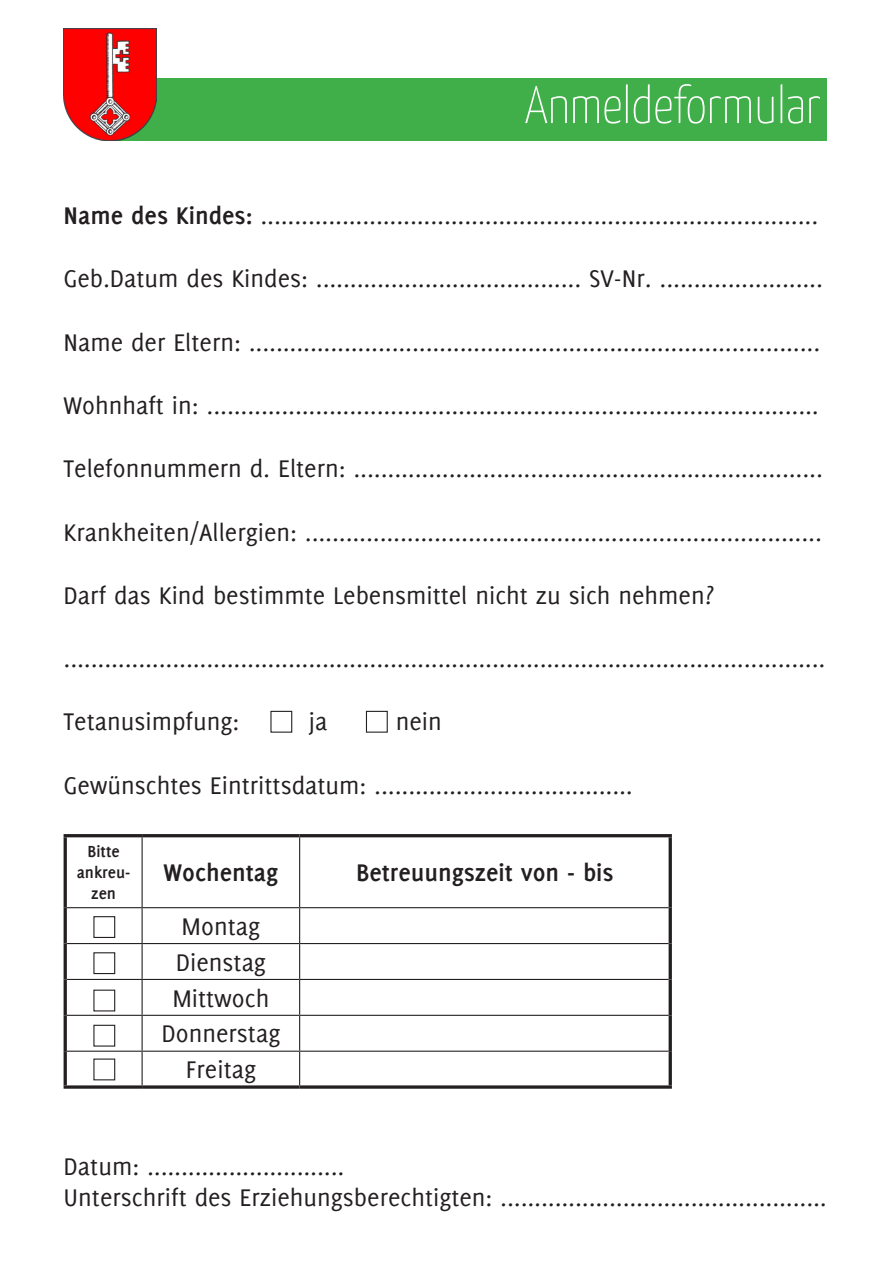
<style>
.page{position:relative;width:893px;height:1263px;background:#fff}
.page>*{position:absolute;margin:0;border:0;box-sizing:border-box;transform-origin:0 0}
.t1{font:100 52.65px "Yanone Kaffeesatz";color:#fff}
.t2{font:26.4px "Delicious";color:#231f20}
.t3{font:700 26.4px "Delicious";color:#231f20}
.t4{font:700 17.55px/21.1px "Delicious";color:#231f20;text-align:center}
.s1{font-weight:700}
</style>
<div class="page">
<hr style="left:64px;top:834px;width:78px;height:3px;background:#231f20">
<hr style="left:64px;top:837px;width:3px;height:71px;background:#231f20">
<hr style="left:142px;top:834px;width:158px;height:3px;background:#231f20">
<hr style="left:300px;top:834px;width:372px;height:3px;background:#231f20">
<hr style="left:64px;top:908px;width:3px;height:35px;background:#231f20">
<hr style="left:64px;top:943px;width:3px;height:36px;background:#231f20">
<hr style="left:64px;top:979px;width:3px;height:36px;background:#231f20">
<hr style="left:64px;top:1015px;width:3px;height:36px;background:#231f20">
<hr style="left:64px;top:1051px;width:3px;height:34px;background:#231f20">
<svg style="left:64px;top:1085px;width:78px;height:4px"></svg>
<svg style="left:142px;top:1085px;width:158px;height:4px"></svg>
<svg style="left:300px;top:1085px;width:372px;height:4px"></svg>
<hr style="left:142px;top:837px;width:1px;height:70px;background:#231f20">
<hr style="left:299px;top:837px;width:1px;height:70px;background:#231f20">
<hr style="left:67px;top:907px;width:75px;height:1px;background:#231f20">
<hr style="left:142px;top:907px;width:158px;height:1px;background:#231f20">
<hr style="left:142px;top:908px;width:1px;height:35px;background:#231f20">
<hr style="left:300px;top:907px;width:369px;height:1px;background:#231f20">
<hr style="left:299px;top:908px;width:1px;height:35px;background:#231f20">
<hr style="left:67px;top:943px;width:75px;height:1px;background:#231f20">
<hr style="left:142px;top:943px;width:158px;height:1px;background:#231f20">
<hr style="left:142px;top:944px;width:1px;height:35px;background:#231f20">
<hr style="left:300px;top:943px;width:369px;height:1px;background:#231f20">
<hr style="left:299px;top:944px;width:1px;height:35px;background:#231f20">
<hr style="left:67px;top:979px;width:75px;height:1px;background:#231f20">
<hr style="left:142px;top:979px;width:158px;height:1px;background:#231f20">
<hr style="left:142px;top:980px;width:1px;height:35px;background:#231f20">
<hr style="left:300px;top:979px;width:369px;height:1px;background:#231f20">
<hr style="left:299px;top:980px;width:1px;height:35px;background:#231f20">
<hr style="left:67px;top:1015px;width:75px;height:1px;background:#231f20">
<hr style="left:142px;top:1015px;width:158px;height:1px;background:#231f20">
<hr style="left:142px;top:1016px;width:1px;height:35px;background:#231f20">
<hr style="left:300px;top:1015px;width:369px;height:1px;background:#231f20">
<hr style="left:299px;top:1016px;width:1px;height:35px;background:#231f20">
<hr style="left:67px;top:1051px;width:75px;height:1px;background:#231f20">
<hr style="left:142px;top:1051px;width:158px;height:1px;background:#231f20">
<hr style="left:142px;top:1052px;width:1px;height:33px;background:#231f20">
<hr style="left:300px;top:1051px;width:369px;height:1px;background:#231f20">
<hr style="left:299px;top:1052px;width:1px;height:33px;background:#231f20">
<hr style="left:669px;top:837px;width:3px;height:71px;background:#231f20">
<hr style="left:669px;top:908px;width:3px;height:35px;background:#231f20">
<hr style="left:669px;top:943px;width:3px;height:36px;background:#231f20">
<hr style="left:669px;top:979px;width:3px;height:36px;background:#231f20">
<hr style="left:669px;top:1015px;width:3px;height:36px;background:#231f20">
<hr style="left:669px;top:1051px;width:3px;height:34px;background:#231f20">
<div style="left:112px;top:78px;width:715px;height:62px;background:#40ae49"></div>
<img style="left:64px;top:28px;width:93px;height:112px">
<div style="left:270px;top:711px;width:22px;height:22px;border:1px solid #231f20"></div>
<div style="left:366px;top:711px;width:22px;height:22px;border:1px solid #231f20"></div>
<div style="left:93px;top:916px;width:22px;height:22px;border:1px solid #231f20"></div>
<div style="left:93px;top:952px;width:22px;height:22px;border:1px solid #231f20"></div>
<div style="left:93px;top:1025px;width:22px;height:21px;border:1px solid #231f20"></div>
<p class="t1" style="left:525px;top:73px;width:298px">Anmeldeformular</p>
<p class="t2" style="left:64px;top:201px;width:756px"><span class="s1">Name des Kindes:</span> ..................................................................................</p>
<p class="t2" style="left:64px;top:264px;width:761px">Geb.Datum des Kindes: ....................................... SV-Nr. ........................</p>
<p class="t2" style="left:64px;top:327px;width:758px">Name der Eltern: ....................................................................................</p>
<p class="t2" style="left:64px;top:390px;width:757px">Wohnhaft in: ..........................................................................................</p>
<p class="t2" style="left:64px;top:454px;width:761px">Telefonnummern d. Eltern: .....................................................................</p>
<p class="t2" style="left:64px;top:517px;width:760px">Krankheiten/Allergien: ............................................................................</p>
<p class="t2" style="left:64px;top:580px;width:652px">Darf das Kind bestimmte Lebensmittel nicht zu sich nehmen?</p>
<p class="t2" style="left:64px;top:644px;width:763px">................................................................................................................</p>
<p class="t2" style="left:64px;top:707px;width:177px">Tetanusimpfung:</p>
<p class="t2" style="left:309px;top:707px;width:20px">ja</p>
<p class="t2" style="left:396px;top:707px;width:48px">nein</p>
<p class="t2" style="left:64px;top:770px;width:571px">Gewünschtes Eintrittsdatum: ......................................</p>
<p class="t4" style="left:77px;top:840px;width:55px">Bitte ankreu&shy;zen</p>
<p class="t3" style="left:164px;top:857px;width:116px">Wochentag</p>
<p class="t3" style="left:356px;top:857px;width:259px">Betreuungszeit von - bis</p>
<p class="t2" style="left:182px;top:911px;width:80px">Montag</p>
<p class="t2" style="left:176px;top:947px;width:92px">Dienstag</p>
<p class="t2" style="left:172px;top:983px;width:99px">Mittwoch</p>
<p class="t2" style="left:161px;top:1019px;width:120px">Donnerstag</p>
<p class="t2" style="left:186px;top:1055px;width:72px">Freitag</p>
<p class="t2" style="left:64px;top:1151px;width:282px">Datum: .............................</p>
<p class="t2" style="left:64px;top:1183px;width:765px">Unterschrift des Erziehungsberechtigten: ................................................</p>
</div>
